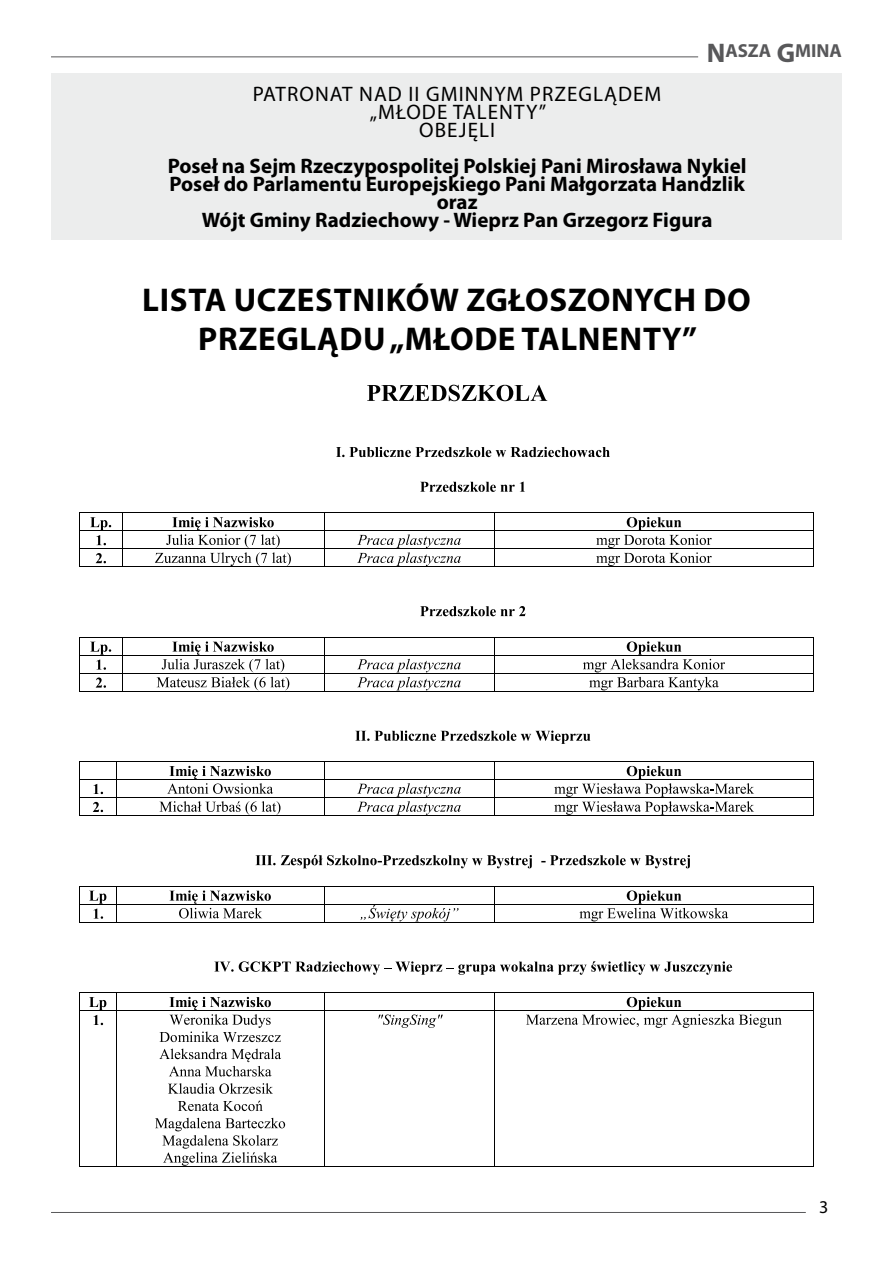
<style>
.page{position:relative;width:893px;height:1263px;background:#fff}
.page>*{position:absolute;margin:0;border:0;box-sizing:border-box;transform-origin:0 0}
.t1{font:700 33px/39.6px "Myriad Pro";letter-spacing:.02em;color:#000;text-align:center}
.t2{font:700 21px/18px "Myriad Pro";color:#000;text-align:center}
.t3{font:21px/18px "Myriad Pro";letter-spacing:.05em;color:#000;text-align:center}
.t4{font:700 18.9px "Myriad Pro";color:#58585a}
.t5{font:18px "Myriad Pro";color:#000}
.s1{font-size:27px}
</style>
<div class="page">
<hr style="left:51px;top:56px;width:647px;height:1px;background:#58585a">
<hr style="left:51px;top:1212px;width:755px;height:1px;background:#58585a">
<svg style="left:336px;top:447px;width:274px;height:10px"></svg>
<svg style="left:420px;top:482px;width:105px;height:10px"></svg>
<hr style="left:80px;top:513px;width:42px;height:1px;background:#000">
<hr style="left:123px;top:513px;width:201px;height:1px;background:#000">
<hr style="left:325px;top:513px;width:169px;height:1px;background:#000">
<hr style="left:495px;top:513px;width:318px;height:1px;background:#000">
<svg style="left:90px;top:517px;width:21px;height:28px"></svg>
<hr style="left:80px;top:531px;width:42px;height:1px;background:#000">
<hr style="left:123px;top:531px;width:201px;height:1px;background:#000">
<hr style="left:325px;top:531px;width:169px;height:1px;background:#000">
<hr style="left:495px;top:531px;width:318px;height:1px;background:#000">
<svg style="left:96px;top:553px;width:10px;height:10px"></svg>
<svg style="left:155px;top:517px;width:136px;height:49px"></svg>
<svg style="left:357px;top:534px;width:104px;height:32px"></svg>
<svg style="left:596px;top:517px;width:116px;height:49px"></svg>
<hr style="left:80px;top:549px;width:42px;height:1px;background:#000">
<hr style="left:123px;top:549px;width:201px;height:1px;background:#000">
<hr style="left:325px;top:549px;width:169px;height:1px;background:#000">
<hr style="left:495px;top:549px;width:318px;height:1px;background:#000">
<svg style="left:79px;top:513px;width:1px;height:54px"></svg>
<hr style="left:80px;top:567px;width:42px;height:1px;background:#000">
<svg style="left:122px;top:513px;width:1px;height:54px"></svg>
<hr style="left:123px;top:567px;width:201px;height:1px;background:#000">
<svg style="left:324px;top:513px;width:1px;height:54px"></svg>
<hr style="left:325px;top:567px;width:169px;height:1px;background:#000">
<svg style="left:494px;top:513px;width:1px;height:54px"></svg>
<hr style="left:495px;top:567px;width:318px;height:1px;background:#000">
<svg style="left:813px;top:513px;width:1px;height:54px"></svg>
<svg style="left:420px;top:606px;width:105px;height:10px"></svg>
<hr style="left:80px;top:637px;width:42px;height:1px;background:#000">
<hr style="left:123px;top:637px;width:201px;height:1px;background:#000">
<hr style="left:325px;top:637px;width:169px;height:1px;background:#000">
<hr style="left:495px;top:637px;width:318px;height:1px;background:#000">
<svg style="left:90px;top:642px;width:21px;height:28px"></svg>
<hr style="left:80px;top:655px;width:42px;height:1px;background:#000">
<hr style="left:123px;top:655px;width:201px;height:1px;background:#000">
<hr style="left:325px;top:655px;width:169px;height:1px;background:#000">
<hr style="left:495px;top:655px;width:318px;height:1px;background:#000">
<svg style="left:96px;top:677px;width:10px;height:11px"></svg>
<svg style="left:157px;top:641px;width:132px;height:49px"></svg>
<svg style="left:357px;top:659px;width:104px;height:31px"></svg>
<svg style="left:583px;top:641px;width:142px;height:49px"></svg>
<hr style="left:80px;top:673px;width:42px;height:1px;background:#000">
<hr style="left:123px;top:673px;width:201px;height:1px;background:#000">
<hr style="left:325px;top:673px;width:169px;height:1px;background:#000">
<hr style="left:495px;top:673px;width:318px;height:1px;background:#000">
<svg style="left:79px;top:637px;width:1px;height:55px"></svg>
<hr style="left:80px;top:691px;width:42px;height:1px;background:#000">
<svg style="left:122px;top:637px;width:1px;height:55px"></svg>
<hr style="left:123px;top:691px;width:201px;height:1px;background:#000">
<svg style="left:324px;top:637px;width:1px;height:55px"></svg>
<hr style="left:325px;top:691px;width:169px;height:1px;background:#000">
<svg style="left:494px;top:637px;width:1px;height:55px"></svg>
<hr style="left:495px;top:691px;width:318px;height:1px;background:#000">
<svg style="left:813px;top:637px;width:1px;height:55px"></svg>
<svg style="left:355px;top:730px;width:235px;height:14px"></svg>
<hr style="left:80px;top:761px;width:36px;height:1px;background:#000">
<hr style="left:117px;top:761px;width:207px;height:1px;background:#000">
<hr style="left:495px;top:761px;width:318px;height:1px;background:#000">
<svg style="left:93px;top:784px;width:10px;height:10px"></svg>
<hr style="left:80px;top:779px;width:36px;height:1px;background:#000">
<hr style="left:117px;top:779px;width:207px;height:1px;background:#000">
<hr style="left:495px;top:779px;width:318px;height:1px;background:#000">
<svg style="left:93px;top:802px;width:10px;height:10px"></svg>
<hr style="left:80px;top:797px;width:36px;height:1px;background:#000">
<hr style="left:117px;top:797px;width:207px;height:1px;background:#000">
<hr style="left:495px;top:797px;width:318px;height:1px;background:#000">
<svg style="left:79px;top:761px;width:1px;height:55px"></svg>
<hr style="left:80px;top:815px;width:36px;height:1px;background:#000">
<svg style="left:116px;top:761px;width:1px;height:55px"></svg>
<hr style="left:117px;top:815px;width:207px;height:1px;background:#000">
<hr style="left:495px;top:815px;width:318px;height:1px;background:#000">
<svg style="left:813px;top:761px;width:1px;height:55px"></svg>
<hr style="left:80px;top:886px;width:36px;height:1px;background:#000">
<hr style="left:117px;top:886px;width:207px;height:1px;background:#000">
<hr style="left:495px;top:886px;width:318px;height:1px;background:#000">
<svg style="left:89px;top:891px;width:17px;height:28px"></svg>
<hr style="left:80px;top:904px;width:36px;height:1px;background:#000">
<hr style="left:117px;top:904px;width:207px;height:1px;background:#000">
<hr style="left:495px;top:904px;width:318px;height:1px;background:#000">
<svg style="left:79px;top:886px;width:1px;height:37px"></svg>
<hr style="left:80px;top:922px;width:36px;height:1px;background:#000">
<svg style="left:116px;top:886px;width:1px;height:37px"></svg>
<hr style="left:117px;top:922px;width:207px;height:1px;background:#000">
<svg style="left:159px;top:761px;width:595px;height:162px"></svg>
<hr style="left:495px;top:922px;width:318px;height:1px;background:#000">
<svg style="left:813px;top:886px;width:1px;height:37px"></svg>
<svg style="left:214px;top:961px;width:518px;height:14px"></svg>
<hr style="left:80px;top:992px;width:36px;height:1px;background:#000">
<hr style="left:117px;top:992px;width:207px;height:1px;background:#000">
<hr style="left:325px;top:992px;width:169px;height:1px;background:#000">
<hr style="left:495px;top:992px;width:318px;height:1px;background:#000">
<svg style="left:89px;top:997px;width:17px;height:28px"></svg>
<svg style="left:160px;top:997px;width:121px;height:45px"></svg>
<svg style="left:159px;top:1049px;width:122px;height:27px"></svg>
<svg style="left:168px;top:1083px;width:105px;height:11px"></svg>
<svg style="left:178px;top:1101px;width:85px;height:10px"></svg>
<svg style="left:155px;top:1118px;width:130px;height:48px"></svg>
<svg style="left:379px;top:1014px;width:64px;height:14px"></svg>
<svg style="left:526px;top:997px;width:256px;height:31px"></svg>
<svg style="left:79px;top:992px;width:1px;height:19px"></svg>
<hr style="left:80px;top:1010px;width:36px;height:1px;background:#000">
<svg style="left:116px;top:992px;width:1px;height:19px"></svg>
<hr style="left:117px;top:1010px;width:207px;height:1px;background:#000">
<svg style="left:324px;top:992px;width:1px;height:19px"></svg>
<hr style="left:325px;top:1010px;width:169px;height:1px;background:#000">
<svg style="left:494px;top:992px;width:1px;height:19px"></svg>
<hr style="left:495px;top:1010px;width:318px;height:1px;background:#000">
<svg style="left:813px;top:992px;width:1px;height:19px"></svg>
<hr style="left:79px;top:1011px;width:1px;height:155px;background:#000">
<hr style="left:80px;top:1166px;width:36px;height:1px;background:#000">
<hr style="left:116px;top:1011px;width:1px;height:155px;background:#000">
<hr style="left:117px;top:1166px;width:207px;height:1px;background:#000">
<hr style="left:324px;top:1011px;width:1px;height:155px;background:#000">
<hr style="left:325px;top:1166px;width:169px;height:1px;background:#000">
<hr style="left:494px;top:1011px;width:1px;height:155px;background:#000">
<hr style="left:495px;top:1166px;width:318px;height:1px;background:#000">
<hr style="left:813px;top:1011px;width:1px;height:155px;background:#000">
<svg style="left:367px;top:385px;width:180px;height:16px"></svg>
<div style="left:51px;top:73px;width:791px;height:167px;background:#eceded"></div>
<p class="t4" style="left:707px;top:39px;width:137px"><span class="s1">N</span>ASZA <span class="s1">G</span>MINA</p>
<p class="t3" style="left:253px;top:85px;width:410px">PATRONAT NAD II GMINNYM PRZEGLĄDEM „MŁODE TALENTY”<br>OBEJĘLI</p>
<p class="t2" style="left:168px;top:156px;width:580px">Poseł na Sejm Rzeczypospolitej Polskiej Pani Mirosława Nykiel Poseł do Parlamentu Europejskiego Pani Małgorzata Handzlik oraz<br>Wójt Gminy Radziechowy - Wieprz Pan Grzegorz Figura</p>
<h1 class="t1" style="left:142px;top:279px;width:610px">LISTA UCZESTNIKÓW ZGŁOSZONYCH DO<br>PRZEGLĄDU „MŁODE TALNENTY”</h1>
<p class="t5" style="left:819px;top:1196px;width:11px">3</p>
</div>
